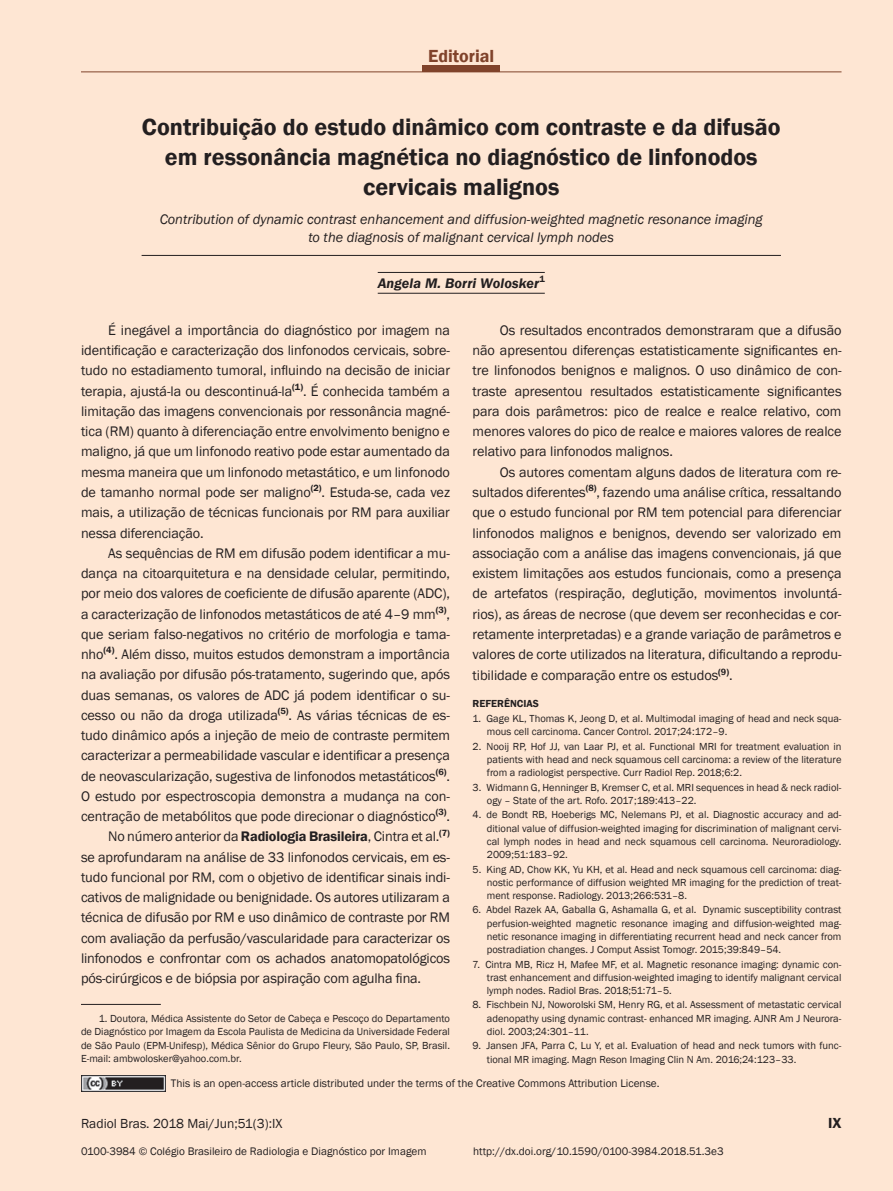
<style>
.page{position:relative;width:893px;height:1191px;background:#fee6d3}
.page>*{position:absolute;margin:0;border:0;box-sizing:border-box;transform-origin:0 0}
.t1{font:600 24px/30px "Franklin Gothic";color:#231f20;text-align:center}
.t2{font:600 18px "Franklin Gothic";color:#80432b}
.t3{font:600 15px "Franklin Gothic";color:#231f20}
.t4{font:14.25px/20.2px "Franklin Gothic";letter-spacing:-.005em;color:#231f20;text-align:justify}
.t5{font:italic 14.25px/18px "Franklin Gothic";color:#231f20;text-align:center}
.t6{font:italic 600 14.25px "Franklin Gothic";letter-spacing:.01em;color:#231f20}
.t7{font:13.5px "Franklin Gothic";color:#231f20}
.t8{font:11.25px "Franklin Gothic";color:#231f20}
.t9{font:10.5px/13.2px "Franklin Gothic";color:#231f20;text-align:justify}
.t10{font:600 10.5px "Franklin Gothic";color:#231f20}
.s1{font-weight:600}
</style>
<div class="page">
<hr style="left:378px;top:272px;width:167px;height:1px;background:#231f20">
<hr style="left:378px;top:293px;width:167px;height:1px;background:#231f20">
<hr style="left:81px;top:1004px;width:80px;height:1px;background:#231f20">
<div style="left:422px;top:66px;width:78px;height:6px;background:#80432b"></div>
<hr style="left:81px;top:71px;width:760px;height:1px;background:#80432b">
<hr style="left:142px;top:255px;width:639px;height:1px;background:#231f20">
<img style="left:81px;top:1075px;width:85px;height:16px">
<p class="t2" style="left:428px;top:45px;width:68px">Editorial</p>
<h1 class="t1" style="left:142px;top:112px;width:640px">Contribuição do estudo dinâmico com contraste e da difusão em ressonância magnética no diagnóstico de linfonodos cervicais malignos</h1>
<p class="t5" style="left:160px;top:210px;width:605px">Contribution of dynamic contrast enhancement and diffusion-weighted magnetic resonance imaging to the diagnosis of malignant cervical lymph nodes</p>
<p class="t6" style="left:378px;top:273px;width:169px">Angela M. Borri Wolosker<sup>1</sup></p>
<p class="t4" style="left:81px;top:320px;width:371px;text-indent:27px">É inegável a importância do diagnóstico por imagem na identificação e caracterização dos linfonodos cervicais, sobre&shy;tudo no estadiamento tumoral, influindo na decisão de iniciar terapia, ajustá-la ou descontinuá-la<sup>(1)</sup>. É conhecida também a limitação das imagens convencionais por ressonância magné&shy;tica (RM) quanto à diferenciação entre envolvimento benigno e maligno, já que um linfonodo reativo pode estar aumentado da mesma maneira que um linfonodo metastático, e um linfonodo de tamanho normal pode ser maligno<sup>(2)</sup>. Estuda-se, cada vez mais, a utilização de técnicas funcionais por RM para auxiliar nessa diferenciação.</p>
<p class="t4" style="left:108px;top:543px;width:343px">As sequências de RM em difusão podem identificar a mu-</p>
<p class="t4" style="left:81px;top:563px;width:371px">dança na citoarquitetura e na densidade celular, permitindo,</p>
<p class="t4" style="left:81px;top:584px;width:371px">por meio dos valores de coeficiente de difusão aparente (ADC),</p>
<p class="t4" style="left:81px;top:604px;width:370px">a caracterização de linfonodos metastáticos de até 4–9 mm<sup>(3)</sup>,</p>
<p class="t4" style="left:81px;top:624px;width:370px">que seriam falso-negativos no critério de morfologia e tama-</p>
<p class="t4" style="left:81px;top:644px;width:371px">nho<sup>(4)</sup>. Além disso, muitos estudos demonstram a importância</p>
<p class="t4" style="left:81px;top:665px;width:370px">na avaliação por difusão pós-tratamento, sugerindo que, após</p>
<p class="t4" style="left:81px;top:685px;width:370px">duas semanas, os valores de ADC já podem identificar o su-</p>
<p class="t4" style="left:81px;top:705px;width:371px">cesso ou não da droga utilizada<sup>(5)</sup>. As várias técnicas de es-</p>
<p class="t4" style="left:81px;top:725px;width:371px">tudo dinâmico após a injeção de meio de contraste permitem</p>
<p class="t4" style="left:81px;top:746px;width:371px">caracterizar a permeabilidade vascular e identificar a presença</p>
<p class="t4" style="left:81px;top:766px;width:370px">de neovascularização, sugestiva de linfonodos metastáticos<sup>(6)</sup>.</p>
<p class="t4" style="left:81px;top:786px;width:370px">O estudo por espectroscopia demonstra a mudança na con-</p>
<p class="t4" style="left:81px;top:806px;width:370px">centração de metabólitos que pode direcionar o diagnóstico<sup>(3)</sup>.</p>
<p class="t4" style="left:108px;top:827px;width:343px">No número anterior da <span class="s1">Radiologia Brasileira</span>, Cintra et al.<sup>(7)</sup></p>
<p class="t4" style="left:81px;top:847px;width:370px">se aprofundaram na análise de 33 linfonodos cervicais, em es-</p>
<p class="t4" style="left:81px;top:867px;width:370px">tudo funcional por RM, com o objetivo de identificar sinais indi-</p>
<p class="t4" style="left:81px;top:887px;width:370px">cativos de malignidade ou benignidade. Os autores utilizaram a</p>
<p class="t4" style="left:81px;top:908px;width:370px">técnica de difusão por RM e uso dinâmico de contraste por RM</p>
<p class="t4" style="left:81px;top:928px;width:371px">com avaliação da perfusão/vascularidade para caracterizar os</p>
<p class="t4" style="left:81px;top:948px;width:370px">linfonodos e confrontar com os achados anatomopatológicos</p>
<p class="t4" style="left:81px;top:968px;width:342px">pós-cirúrgicos e de biópsia por aspiração com agulha fina.</p>
<p class="t9" style="left:81px;top:1011px;width:370px;text-indent:18px">1. Doutora, Médica Assistente do Setor de Cabeça e Pescoço do Departamento de Diagnóstico por Imagem da Escola Paulista de Medicina da Universidade Federal de São Paulo (EPM-Unifesp), Médica Sênior do Grupo Fleury, São Paulo, SP, Brasil.<br>E-mail: ambwolosker@yahoo.com.br.</p>
<p class="t4" style="left:472px;top:320px;width:371px;text-indent:27px">Os resultados encontrados demonstraram que a difusão não apresentou diferenças estatisticamente significantes en&shy;tre linfonodos benignos e malignos. O uso dinâmico de con&shy;traste apresentou resultados estatisticamente significantes para dois parâmetros: pico de realce e realce relativo, com menores valores do pico de realce e maiores valores de realce relativo para linfonodos malignos.</p>
<p class="t4" style="left:472px;top:462px;width:371px;text-indent:27px">Os autores comentam alguns dados de literatura com re&shy;sultados diferentes<sup>(8)</sup>, fazendo uma análise crítica, ressaltando que o estudo funcional por RM tem potencial para diferenciar linfonodos malignos e benignos, devendo ser valorizado em associação com a análise das imagens convencionais, já que existem limitações aos estudos funcionais, como a presença de artefatos (respiração, deglutição, movimentos involuntá&shy;rios), as áreas de necrose (que devem ser reconhecidas e cor&shy;retamente interpretadas) e a grande variação de parâmetros e valores de corte utilizados na literatura, dificultando a reprodu&shy;tibilidade e comparação entre os estudos<sup>(9)</sup>.</p>
<p class="t10" style="left:472px;top:697px;width:68px">REFERÊNCIAS</p>
<p class="t9" style="left:487px;top:712px;width:356px;text-indent:-14px">1. Gage KL, Thomas K, Jeong D, et al. Multimodal imaging of head and neck squa&shy;mous cell carcinoma. Cancer Control. 2017;24:172–9.</p>
<p class="t9" style="left:487px;top:740px;width:356px;text-indent:-14px">2. Nooij RP, Hof JJ, van Laar PJ, et al. Functional MRI for treatment evaluation in patients with head and neck squamous cell carcinoma: a review of the literature from a radiologist perspective. Curr Radiol Rep. 2018;6:2.</p>
<p class="t9" style="left:487px;top:781px;width:356px;text-indent:-14px">3. Widmann G, Henninger B, Kremser C, et al. MRI sequences in head &amp; neck radiol&shy;ogy – State of the art. Rofo. 2017;189:413–22.</p>
<p class="t9" style="left:487px;top:808px;width:356px;text-indent:-14px">4. de Bondt RB, Hoeberigs MC, Nelemans PJ, et al. Diagnostic accuracy and ad&shy;ditional value of diffusion-weighted imaging for discrimination of malignant cervi&shy;cal lymph nodes in head and neck squamous cell carcinoma. Neuroradiology.<br>2009;51:183–92.</p>
<p class="t9" style="left:487px;top:862px;width:356px;text-indent:-14px">5. King AD, Chow KK, Yu KH, et al. Head and neck squamous cell carcinoma: diag&shy;nostic performance of diffusion weighted MR imaging for the prediction of treat&shy;ment response. Radiology. 2013;266:531–8.</p>
<p class="t9" style="left:487px;top:903px;width:356px;text-indent:-14px">6. Abdel Razek AA, Gaballa G, Ashamalla G, et al. Dynamic susceptibility contrast perfusion-weighted magnetic resonance imaging and diffusion-weighted mag&shy;netic resonance imaging in differentiating recurrent head and neck cancer from postradiation changes. J Comput Assist Tomogr. 2015;39:849–54.</p>
<p class="t9" style="left:487px;top:957px;width:356px;text-indent:-14px">7. Cintra MB, Ricz H, Mafee MF, et al. Magnetic resonance imaging: dynamic con&shy;trast enhancement and diffusion-weighted imaging to identify malignant cervical lymph nodes. Radiol Bras. 2018;51:71–5.</p>
<p class="t9" style="left:487px;top:998px;width:356px;text-indent:-14px">8. Fischbein NJ, Noworolski SM, Henry RG, et al. Assessment of metastatic cervical adenopathy using dynamic contrast- enhanced MR imaging. AJNR Am J Neurora&shy;diol. 2003;24:301–11.</p>
<p class="t9" style="left:487px;top:1039px;width:356px;text-indent:-14px">9. Jansen JFA, Parra C, Lu Y, et al. Evaluation of head and neck tumors with func&shy;tional MR imaging. Magn Reson Imaging Clin N Am. 2016;24:123–33.</p>
<p class="t8" style="left:171px;top:1076px;width:490px">This is an open-access article distributed under the terms of the Creative Commons Attribution License.</p>
<p class="t7" style="left:81px;top:1114px;width:203px">Radiol Bras. 2018 Mai/Jun;51(3):IX</p>
<p class="t3" style="left:828px;top:1113px;width:15px">IX</p>
<p class="t8" style="left:81px;top:1144px;width:347px">0100-3984 © Colégio Brasileiro de Radiologia e Diagnóstico por Imagem</p>
<p class="t8" style="left:473px;top:1144px;width:252px">http://dx.doi.org/10.1590/0100-3984.2018.51.3e3</p>
</div>
